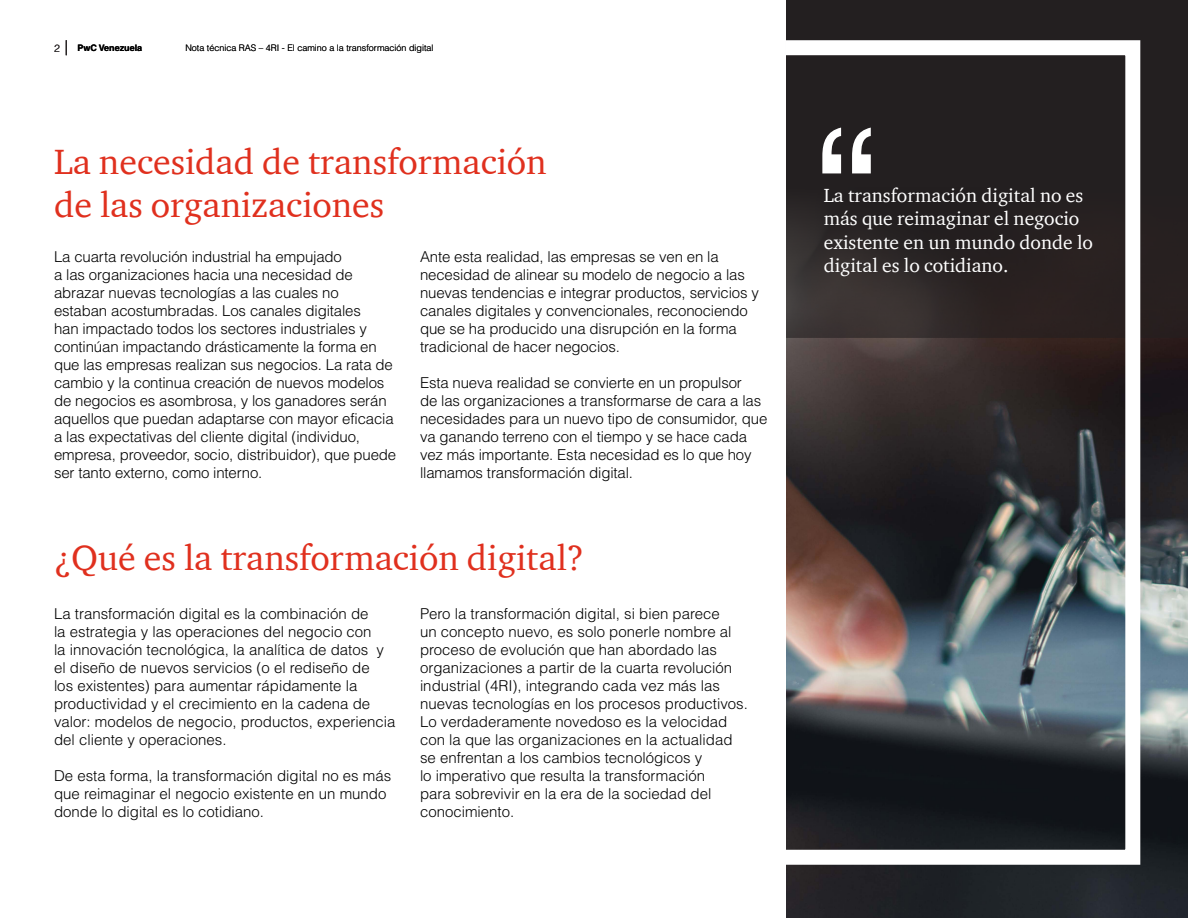
<style>
.page{position:relative;width:1188px;height:918px;background:#fff}
.page>*{position:absolute;margin:0;border:0;box-sizing:border-box;transform-origin:0 0}
.t1{font:36px "ITC Charter Com";color:#e0301e}
.Paragraph_Style_1{font:19.5px/23.4px "ITC Charter Com";color:#fff}
.t2{font:300 15px/18px "Helvetica LT Std";letter-spacing:-.01em;color:#000}
.t3{font:300 10.5px "Helvetica LT Std";color:#231f20}
.t4{font:300 9px "Helvetica LT Std";color:#000}
.t5{font:700 9px "Helvetica LT Std";color:#000}
</style>
<div class="page">
<img style="left:786px;top:338px;width:402px;height:580px">
<div style="left:787px;top:1px;width:400px;height:336px;background:#231f20"></div>
<div style="left:786px;top:0;width:402px;height:338px;border:2px solid #231f20"></div>
<div style="left:778px;top:40px;width:362px;height:825px;border:15px solid #fff"></div>
<svg style="left:822px;top:128px;width:49px;height:45px"></svg>
<svg style="left:66px;top:40px;width:1px;height:15px"></svg>
<p class="t3" style="left:54px;top:42px;width:7px">2</p>
<p class="t5" style="left:77px;top:42px;width:66px">PwC Venezuela</p>
<p class="t4" style="left:185px;top:42px;width:250px">Nota técnica RAS – 4RI - El camino a la transformación digital</p>
<p class="t1" style="left:54px;top:139px;width:494px">La necesidad de transformación</p>
<p class="t1" style="left:54px;top:182px;width:332px">de las organizaciones</p>
<p class="t2" style="left:54px;top:248px;width:344px">La cuarta revolución industrial ha empujado<br>a las organizaciones hacia una necesidad de abrazar nuevas tecnologías a las cuales no<br>estaban acostumbradas. Los canales digitales<br>han impactado todos los sectores industriales y continúan impactando drásticamente la forma en que las empresas realizan sus negocios. La rata de cambio y la continua creación de nuevos modelos de negocios es asombrosa, y los ganadores serán aquellos que puedan adaptarse con mayor eficacia a las expectativas del cliente digital (individuo, empresa, proveedor, socio, distribuidor), que puede ser tanto externo, como interno.</p>
<p class="t2" style="left:420px;top:248px;width:341px">Ante esta realidad, las empresas se ven en la necesidad de alinear su modelo de negocio a las nuevas tendencias e integrar productos, servicios y canales digitales y convencionales, reconociendo que se ha producido una disrupción en la forma tradicional de hacer negocios.</p>
<p class="t2" style="left:420px;top:374px;width:349px">Esta nueva realidad se convierte en un propulsor<br>de las organizaciones a transformarse de cara a las necesidades para un nuevo tipo de consumidor, que va ganando terreno con el tiempo y se hace cada vez más importante. Esta necesidad es lo que hoy llamamos transformación digital.</p>
<p class="t1" style="left:54px;top:535px;width:532px">¿Qué es la transformación digital?</p>
<p class="t2" style="left:54px;top:604px;width:343px">La transformación digital es la combinación de<br>la estrategia y las operaciones del negocio con<br>la innovación tecnológica, la analítica de datos y el diseño de nuevos servicios (o el rediseño de<br>los existentes) para aumentar rápidamente la productividad y el crecimiento en la cadena de valor: modelos de negocio, productos, experiencia del cliente y operaciones.</p>
<p class="t2" style="left:54px;top:766px;width:339px">De esta forma, la transformación digital no es más que reimaginar el negocio existente en un mundo donde lo digital es lo cotidiano.</p>
<p class="t2" style="left:420px;top:604px;width:329px">Pero la transformación digital, si bien parece<br>un concepto nuevo, es solo ponerle nombre al proceso de evolución que han abordado las organizaciones a partir de la cuarta revolución industrial (4RI), integrando cada vez más las nuevas tecnologías en los procesos productivos.<br>Lo verdaderamente novedoso es la velocidad con la que las organizaciones en la actualidad se enfrentan a los cambios tecnológicos y<br>lo imperativo que resulta la transformación<br>para sobrevivir en la era de la sociedad del conocimiento.</p>
<p class="Paragraph_Style_1" style="left:824px;top:183px;width:271px">La transformación digital no es más que reimaginar el negocio existente en un mundo donde lo digital es lo cotidiano.</p>
</div>
